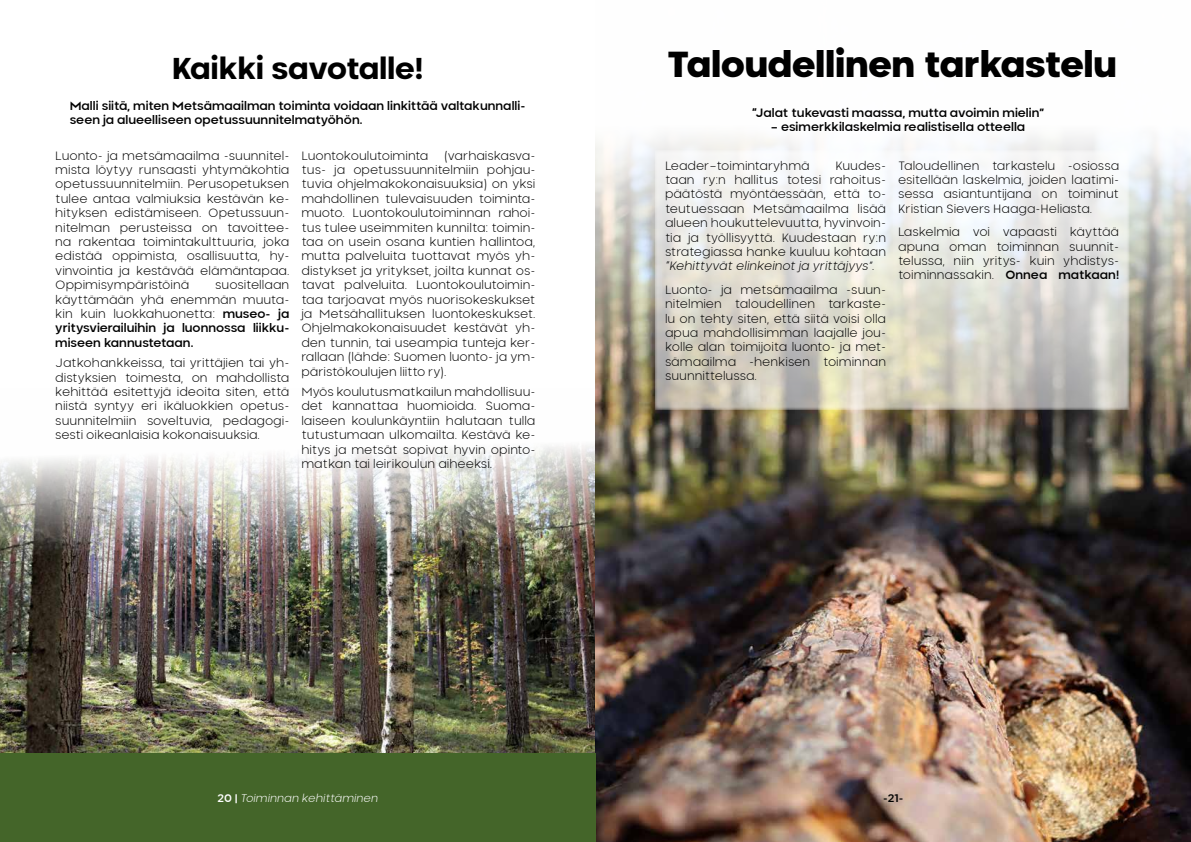
<style>
.page{position:relative;width:1191px;height:842px;background:#fff}
.page>*{position:absolute;margin:0;border:0;box-sizing:border-box;transform-origin:0 0}
.t1{font:36px "Neometric Alt Black";color:#000}
.t2{font:800 30px "Neometric Alt";color:#000}
.t3{font:300 12px/14.4px "Neometric Alt";color:#000;text-align:justify}
.t4{font:500 12px/14.4px "Neometric Alt";color:#000}
.t5{font:italic 300 12px "Neometric Alt";color:#000}
.t6{font:italic 300 11px "Neometric Alt";color:#fff}
.t7{font:500 11px "Neometric Alt";color:#000}
.s1{font-weight:300}
.s2{font-weight:500}
.s3{font-weight:500;font-style:normal}
</style>
<div class="page">
<img style="left:0;top:445px;width:595px;height:309px">
<img style="left:595px;top:136px;width:596px;height:706px">
<svg style="left:655px;top:150px;width:474px;height:260px"></svg>
<div style="left:0;top:754px;width:595px;height:88px;background:#446529"></div>
<h2 class="t2" style="left:172px;top:47px;width:253px">Kaikki savotalle!</h2>
<p class="t4" style="left:70px;top:98px;width:457px">Malli siitä, miten Metsämaailman toiminta voidaan linkittää valtakunnalli&shy;seen ja alueelliseen opetussuunnitelmatyöhön.</p>
<p class="t3" style="left:55px;top:148px;width:236px">Luonto- ja metsämaailma -suunnitel&shy;mista löytyy runsaasti yhtymäkohtia opetussuunnitelmiin. Perusopetuksen tulee antaa valmiuksia kestävän ke&shy;hityksen edistämiseen. Opetussuun&shy;nitelman perusteissa on tavoittee&shy;na rakentaa toimintakulttuuria, joka edistää oppimista, osallisuutta, hy&shy;vinvointia ja kestävää elämäntapaa.<br>Oppimisympäristöinä</p>
<p class="t3" style="left:301px;top:148px;width:236px;text-indent:143px">(varhaiskasva&shy;tus- ja opetussuunnitelmiin pohjau&shy;tuvia ohjelmakokonaisuuksia) on yksi mahdollinen tulevaisuuden toiminta&shy;muoto. Luontokoulutoiminnan rahoi&shy;tus tulee useimmiten kunnilta: toimin&shy;taa on usein osana kuntien hallintoa, mutta palveluita tuottavat myös yh&shy;distykset ja yritykset, joilta kunnat os&shy;tavat palveluita. Luontokoulutoimin&shy;taa tarjoavat myös nuorisokeskukset ja Metsähallituksen luontokeskukset.<br>Ohjelmakokonaisuudet kestävät yh&shy;den tunnin, tai useampia tunteja ker&shy;rallaan (lähde: Suomen luonto- ja ym&shy;päristökoulujen liitto ry).</p>
<p class="t3" style="left:301px;top:384px;width:236px">Myös koulutusmatkailun mahdollisuu&shy;det kannattaa huomioida. Suoma&shy;laiseen koulunkäyntiin halutaan tulla tutustumaan ulkomailta. Kestävä ke&shy;hitys ja metsät sopivat hyvin opinto&shy;matkan tai leirikoulun aiheeksi.</p>
<p class="t3" style="left:301px;top:148px;width:128px">Luontokoulutoiminta</p>
<p class="t4" style="left:55px;top:277px;width:236px;text-align:justify;text-indent:160px"><span class="s1">suositellaan käyttämään yhä enemmän muuta&shy;kin kuin luokkahuonetta:</span> museo- ja yritysvierailuihin ja luonnossa liikku&shy;miseen kannustetaan.</p>
<p class="t3" style="left:55px;top:355px;width:236px">Jatkohankkeissa, tai yrittäjien tai yh&shy;distyksien toimesta, on mahdollista kehittää esitettyjä ideoita siten, että niistä syntyy eri ikäluokkien opetus&shy;suunnitelmiin soveltuvia, pedagogi&shy;sesti oikeanlaisia kokonaisuuksia.</p>
<h1 class="t1" style="left:667px;top:39px;width:450px">Taloudellinen tarkastelu</h1>
<p class="t4" style="left:751px;top:105px;width:294px">“Jalat tukevasti maassa, mutta avoimin mielin”</p>
<p class="t4" style="left:771px;top:119px;width:256px">– esimerkkilaskelmia realistisella otteella</p>
<p class="t3" style="left:665px;top:158px;width:146px">Leader–toimintaryhmä</p>
<p class="t3" style="left:665px;top:158px;width:223px;text-indent:171px">Kuudes&shy;taan ry:n hallitus totesi rahoitus&shy;päätöstä myöntäessään, että to&shy;teutuessaan Metsämaailma lisää alueen houkuttelevuutta, hyvinvoin&shy;tia ja työllisyyttä. Kuudestaan ry:n strategiassa hanke kuuluu kohtaan</p>
<p class="t5" style="left:665px;top:258px;width:211px">“Kehittyvät elinkeinot ja yrittäjyys”.</p>
<p class="t3" style="left:665px;top:282px;width:223px">Luonto- ja metsämaailma -suun&shy;nitelmien taloudellinen tarkaste&shy;lu on tehty siten, että siitä voisi olla apua mahdollisimman laajalle jou&shy;kolle alan toimijoita luonto- ja met&shy;sämaailma -henkisen toiminnan suunnittelussa.</p>
<p class="t3" style="left:898px;top:158px;width:223px">Taloudellinen tarkastelu -osiossa esitellään laskelmia, joiden laatimi&shy;sessa asiantuntijana on toiminut Kristian Sievers Haaga-Heliasta.</p>
<p class="t3" style="left:898px;top:224px;width:223px">Laskelmia voi vapaasti käyttää apuna oman toiminnan suunnit&shy;telussa, niin yritys- kuin yhdistys&shy;toiminnassakin. <span class="s2">Onnea matkaan!</span></p>
<p class="t6" style="left:217px;top:790px;width:163px"><span class="s3">20 |</span> Toiminnan kehittäminen</p>
<p class="t7" style="left:883px;top:791px;width:22px">-21-</p>
</div>
